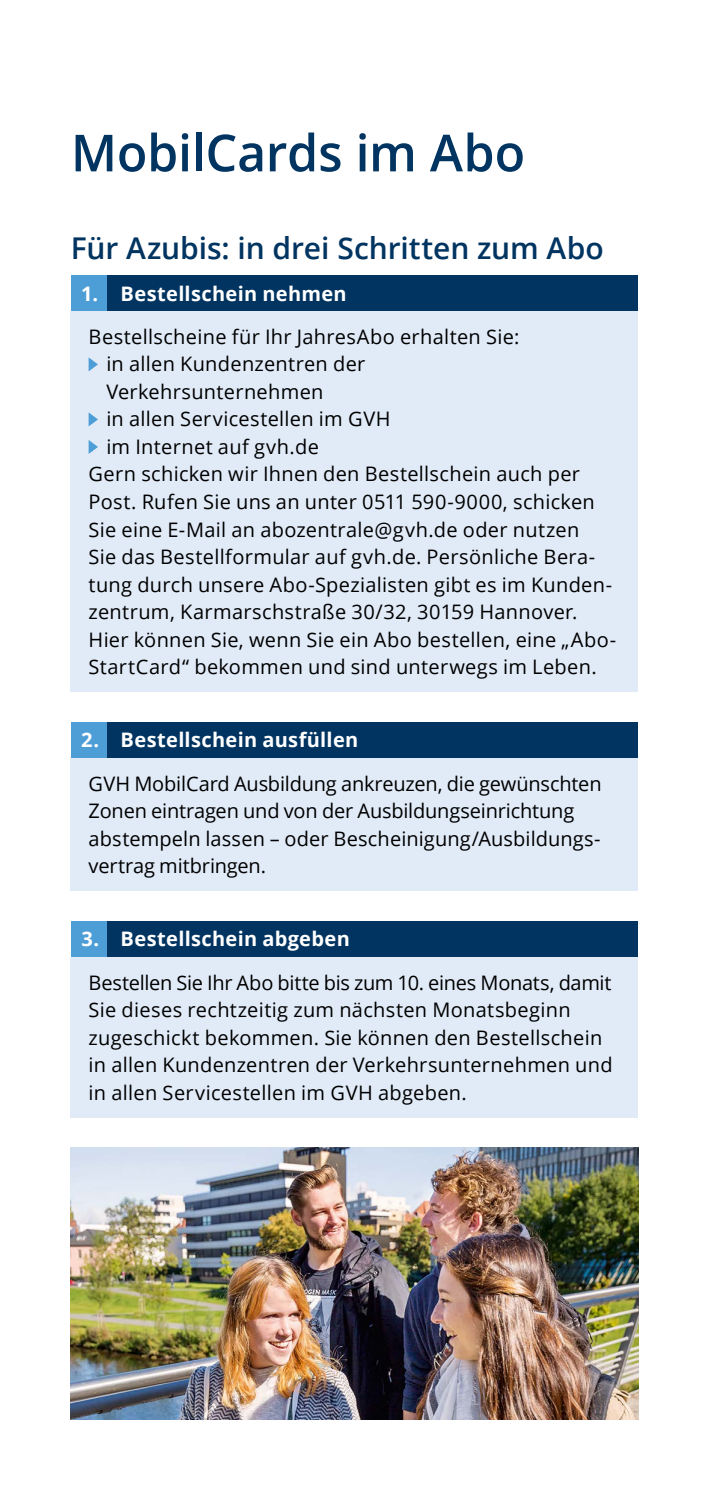
<style>
.page{position:relative;width:709px;height:1489px;background:#fff}
.page>*{position:absolute;margin:0;border:0;box-sizing:border-box;transform-origin:0 0}
.t1{font:600 51px "Open Sans";letter-spacing:-.005em;color:#013460}
.t2{font:600 30px "Open Sans";letter-spacing:-.005em;color:#013460}
.t3{font:20px/27.5px "Open Sans";letter-spacing:.015em;color:#000}
.t4{font:20px/27.5px "Open Sans";letter-spacing:-.01em;color:#000}
.t5{font:700 20px "Open Sans";letter-spacing:.02em;color:#fff}
</style>
<div class="page">
<img style="left:71px;top:1147px;width:567px;height:271px">
<div style="left:71px;top:311px;width:567px;height:380px;background:#e1ebf8"></div>
<svg style="left:89px;top:357px;width:9px;height:14px"></svg>
<svg style="left:89px;top:413px;width:9px;height:13px"></svg>
<svg style="left:89px;top:440px;width:9px;height:14px"></svg>
<div style="left:106px;top:275px;width:532px;height:36px;background:#013460"></div>
<div style="left:71px;top:275px;width:35px;height:36px;background:#4d9ed7"></div>
<div style="left:71px;top:757px;width:567px;height:133px;background:#e1ebf8"></div>
<div style="left:106px;top:722px;width:532px;height:35px;background:#013460"></div>
<div style="left:71px;top:722px;width:35px;height:35px;background:#4d9ed7"></div>
<div style="left:71px;top:956px;width:567px;height:161px;background:#e1ebf8"></div>
<div style="left:106px;top:921px;width:532px;height:35px;background:#013460"></div>
<div style="left:71px;top:921px;width:35px;height:35px;background:#4d9ed7"></div>
<hr style="left:0;top:0;width:1px;height:1488px;background:#013460">
<h1 class="t1" style="left:71px;top:118px;width:456px">MobilCards im Abo</h1>
<h2 class="t2" style="left:71px;top:227px;width:534px">Für Azubis: in drei Schritten zum Abo</h2>
<p class="t5" style="left:81px;top:279px;width:267px">1. Bestellschein nehmen</p>
<p class="t3" style="left:89px;top:322px;width:432px">Bestellscheine für Ihr JahresAbo erhalten Sie:</p>
<p class="t3" style="left:106px;top:350px;width:260px">in allen Kundenzentren der</p>
<p class="t3" style="left:106px;top:377px;width:219px">Verkehrsunternehmen</p>
<p class="t3" style="left:106px;top:405px;width:286px">in allen Servicestellen im GVH</p>
<p class="t3" style="left:106px;top:432px;width:214px">im Internet auf gvh.de</p>
<p class="t3" style="left:89px;top:460px;width:493px">Gern schicken wir Ihnen den Bestellschein auch per</p>
<p class="t3" style="left:89px;top:487px;width:508px">Post. Rufen Sie uns an unter 0511 590-9000, schicken</p>
<p class="t3" style="left:89px;top:515px;width:492px">Sie eine E-Mail an abozentrale@gvh.de oder nutzen</p>
<p class="t3" style="left:89px;top:542px;width:508px">Sie das Bestellformular auf gvh.de. Persönliche Bera-</p>
<p class="t3" style="left:89px;top:570px;width:525px">tung durch unsere Abo-Spezialisten gibt es im Kunden-</p>
<p class="t3" style="left:89px;top:597px;width:490px">zentrum, Karmarschstraße 30/32, 30159 Hannover.</p>
<p class="t3" style="left:89px;top:625px;width:527px">Hier können Sie, wenn Sie ein Abo bestellen, eine „Abo-</p>
<p class="t3" style="left:89px;top:652px;width:509px">StartCard“ bekommen und sind unterwegs im Leben.</p>
<p class="t5" style="left:81px;top:726px;width:279px">2. Bestellschein ausfüllen</p>
<p class="t4" style="left:89px;top:769px;width:514px">GVH MobilCard Ausbildung ankreuzen, die gewünschten Zonen eintragen und von der Ausbildungseinrichtung abstempeln lassen – oder Bescheinigung/Ausbildungs&shy;vertrag mitbringen.</p>
<p class="t5" style="left:81px;top:925px;width:270px">3. Bestellschein abgeben</p>
<p class="t3" style="left:89px;top:968px;width:525px">Bestellen Sie Ihr Abo bitte bis zum 10. eines Monats, damit Sie dieses rechtzeitig zum nächsten Monatsbeginn zugeschickt bekommen. Sie können den Bestellschein in allen Kundenzentren der Verkehrsunternehmen und in allen Servicestellen im GVH abgeben.</p>
</div>
